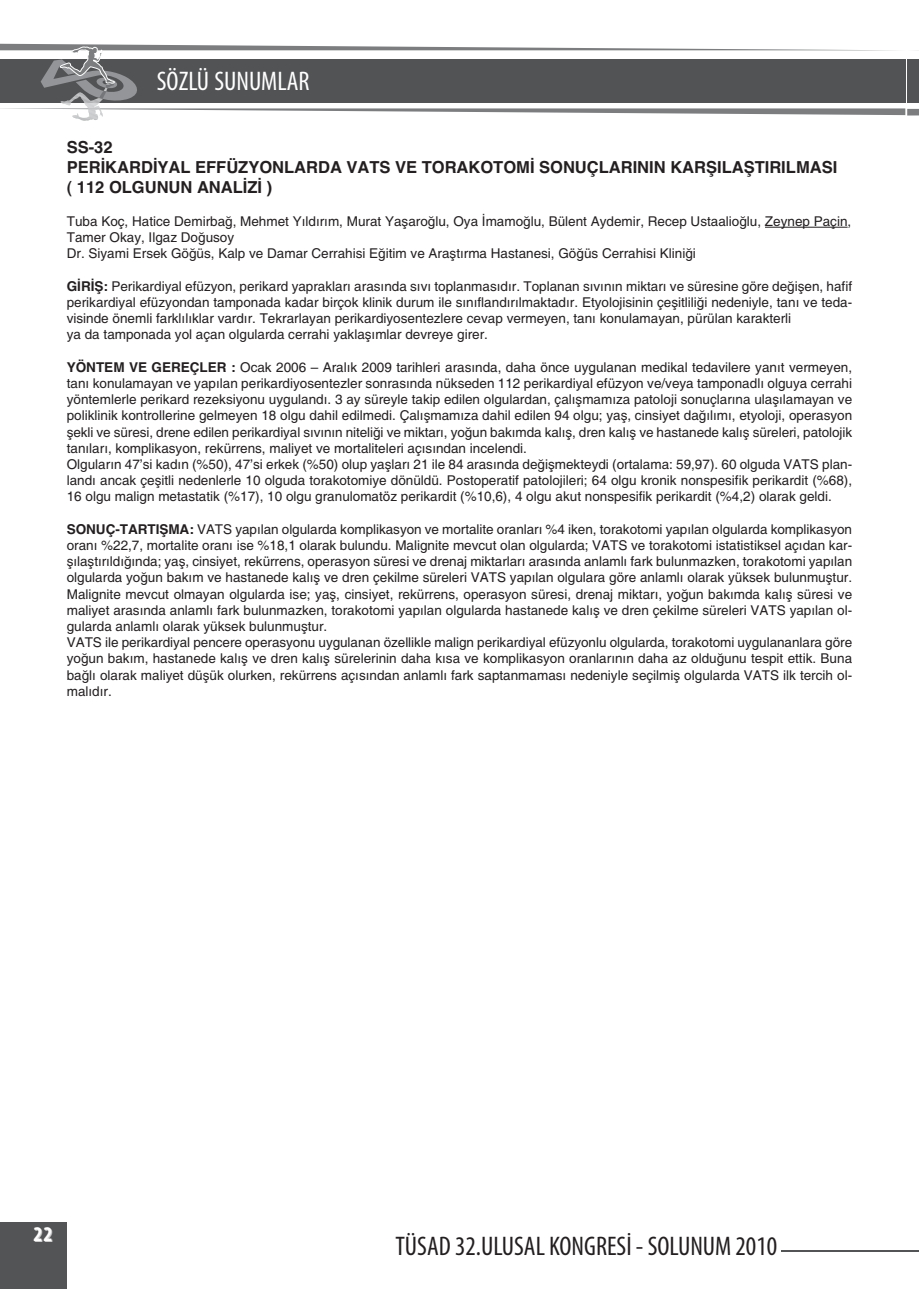
<style>
.page{position:relative;width:919px;height:1289px;background:#fff}
.page>*{position:absolute;margin:0;border:0;box-sizing:border-box;transform-origin:0 0}
.t1{font:condensed 27px "Myriad Pro";color:#231f20}
.t2{font:condensed 27px "Myriad Pro";color:#fff}
.t3{font:700 condensed 21px "Myriad Pro";color:#fff}
.t4{font:700 16.5px/19.8px "Helvetica";color:#231f20}
.t5{font:13.5px/16.2px "Helvetica";color:#231f20}
.s1{font-weight:700}
</style>
<div class="page">
<svg style="left:906px;top:1250px;width:12px;height:2px"></svg>
<svg style="left:0;top:44px;width:918px;height:77px"></svg>
<hr style="left:765px;top:227px;width:82px;height:1px;background:#231f20">
<div style="left:0;top:1222px;width:67px;height:66px;background:#535456"></div>
<hr style="left:781px;top:1250px;width:124px;height:2px;background:#535456">
<h1 class="t2" style="left:157px;top:65px;width:154px">SÖZLÜ SUNUMLAR</h1>
<p class="t4" style="left:67px;top:139px;width:772px">SS-32<br>PERİKARDİYAL EFFÜZYONLARDA VATS VE TORAKOTOMİ SONUÇLARININ KARŞILAŞTIRILMASI ( 112 OLGUNUN ANALİZİ )</p>
<p class="t5" style="left:67px;top:214px;width:786px">Tuba Koç, Hatice Demirbağ, Mehmet Yıldırım, Murat Yaşaroğlu, Oya İmamoğlu, Bülent Aydemir, Recep Ustaalioğlu, Zeynep Paçin,<br>Tamer Okay, Ilgaz Doğusoy<br>Dr. Siyami Ersek Göğüs, Kalp ve Damar Cerrahisi Eğitim ve Araştırma Hastanesi, Göğüs Cerrahisi Kliniği</p>
<p class="t5" style="left:67px;top:280px;width:786px"><span class="s1">GİRİŞ:</span> Perikardiyal efüzyon, perikard yaprakları arasında sıvı toplanmasıdır. Toplanan sıvının miktarı ve süresine göre değişen, hafif perikardiyal efüzyondan tamponada kadar birçok klinik durum ile sınıflandırılmaktadır. Etyolojisinin çeşitliliği nedeniyle, tanı ve teda&shy;visinde önemli farklılıklar vardır. Tekrarlayan perikardiyosentezlere cevap vermeyen, tanı konulamayan, pürülan karakterli<br>ya da tamponada yol açan olgularda cerrahi yaklaşımlar devreye girer.</p>
<p class="t5" style="left:67px;top:361px;width:786px"><span class="s1">YÖNTEM VE GEREÇLER :</span> Ocak 2006 – Aralık 2009 tarihleri arasında, daha önce uygulanan medikal tedavilere yanıt vermeyen, tanı konulamayan ve yapılan perikardiyosentezler sonrasında nükseden 112 perikardiyal efüzyon ve/veya tamponadlı olguya cerrahi yöntemlerle perikard rezeksiyonu uygulandı. 3 ay süreyle takip edilen olgulardan, çalışmamıza patoloji sonuçlarına ulaşılamayan ve poliklinik kontrollerine gelmeyen 18 olgu dahil edilmedi. Çalışmamıza dahil edilen 94 olgu; yaş, cinsiyet dağılımı, etyoloji, operasyon şekli ve süresi, drene edilen perikardiyal sıvının niteliği ve miktarı, yoğun bakımda kalış, dren kalış ve hastanede kalış süreleri, patolojik tanıları, komplikasyon, rekürrens, maliyet ve mortaliteleri açısından incelendi.<br>Olguların 47’si kadın (%50), 47’si erkek (%50) olup yaşları 21 ile 84 arasında değişmekteydi (ortalama: 59,97). 60 olguda VATS plan&shy;landı ancak çeşitli nedenlerle 10 olguda torakotomiye dönüldü. Postoperatif patolojileri; 64 olgu kronik nonspesifik perikardit (%68), 16 olgu malign metastatik (%17), 10 olgu granulomatöz perikardit (%10,6), 4 olgu akut nonspesifik perikardit (%4,2) olarak geldi.</p>
<p class="t5" style="left:67px;top:523px;width:786px"><span class="s1">SONUÇ-TARTIŞMA:</span> VATS yapılan olgularda komplikasyon ve mortalite oranları %4 iken, torakotomi yapılan olgularda komplikasyon oranı %22,7, mortalite oranı ise %18,1 olarak bulundu. Malignite mevcut olan olgularda; VATS ve torakotomi istatistiksel açıdan kar&shy;şılaştırıldığında; yaş, cinsiyet, rekürrens, operasyon süresi ve drenaj miktarları arasında anlamlı fark bulunmazken, torakotomi yapılan olgularda yoğun bakım ve hastanede kalış ve dren çekilme süreleri VATS yapılan olgulara göre anlamlı olarak yüksek bulunmuştur.<br>Malignite mevcut olmayan olgularda ise; yaş, cinsiyet, rekürrens, operasyon süresi, drenaj miktarı, yoğun bakımda kalış süresi ve maliyet arasında anlamlı fark bulunmazken, torakotomi yapılan olgularda hastanede kalış ve dren çekilme süreleri VATS yapılan ol&shy;gularda anlamlı olarak yüksek bulunmuştur.<br>VATS ile perikardiyal pencere operasyonu uygulanan özellikle malign perikardiyal efüzyonlu olgularda, torakotomi uygulananlara göre yoğun bakım, hastanede kalış ve dren kalış sürelerinin daha kısa ve komplikasyon oranlarının daha az olduğunu tespit ettik. Buna bağlı olarak maliyet düşük olurken, rekürrens açısından anlamlı fark saptanmaması nedeniyle seçilmiş olgularda VATS ilk tercih ol&shy;malıdır.</p>
<h2 class="t3" style="left:33px;top:1221px;width:20px">22</h2>
<h1 class="t1" style="left:395px;top:1229px;width:383px">TÜSAD 32.ULUSAL KONGRESİ - SOLUNUM 2010</h1>
</div>
